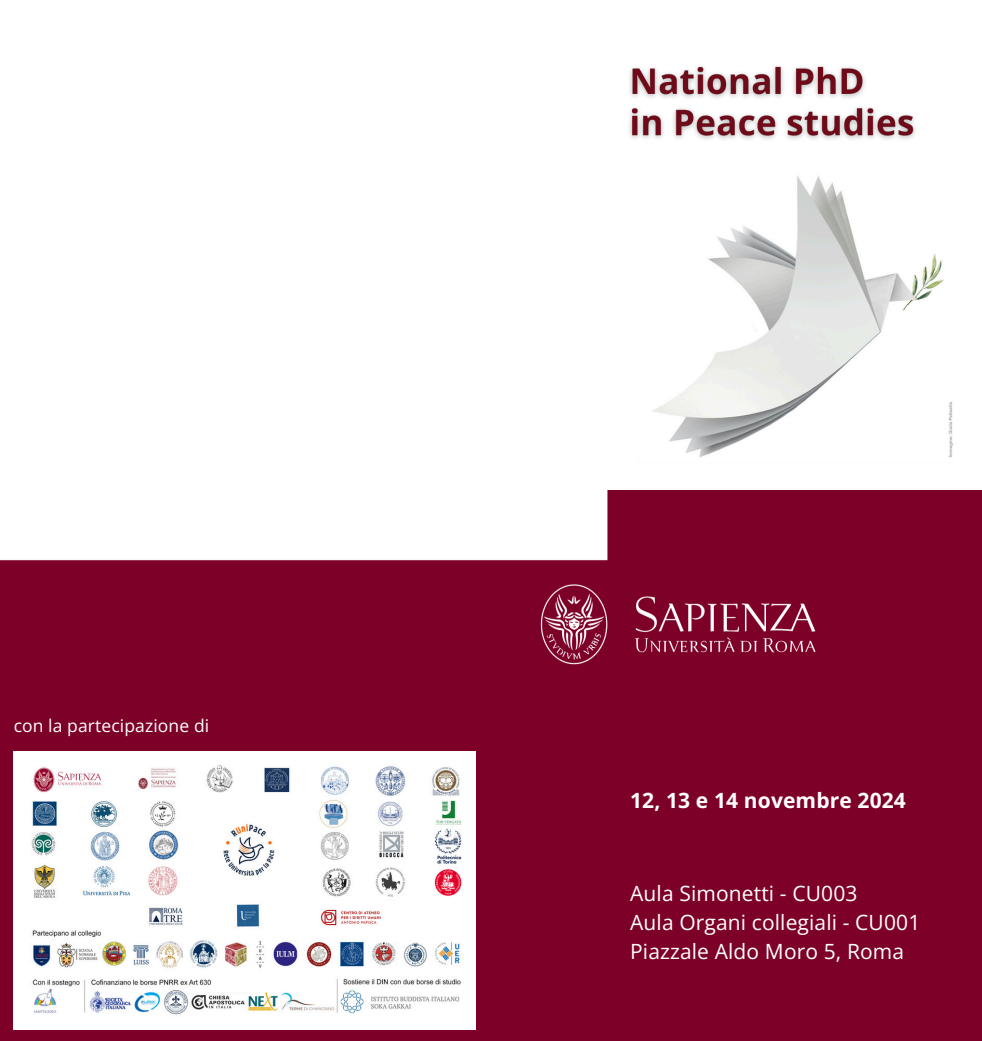
<style>
.page{position:relative;width:982px;height:1041px;background:#fff}
.page>*{position:absolute;margin:0;border:0;box-sizing:border-box;transform-origin:0 0}
.t1{font:21px/28.9px "Open Sans";letter-spacing:.005em;color:#fff}
.t2{font:700 21px "Open Sans";letter-spacing:.005em;color:#fff}
.t3{font:17.5px "Open Sans";letter-spacing:.005em;color:#fff}
</style>
<div class="page">
<img style="left:0;top:490px;width:982px;height:551px">
<img style="left:652px;top:176px;width:301px;height:282px">
<img style="left:14px;top:751px;width:462px;height:279px">
<img style="left:629px;top:66px;width:287px;height:74px">
<h3 class="t3" style="left:14px;top:713px;width:197px">con la partecipazione di</h3>
<p class="t2" style="left:630px;top:785px;width:277px">12, 13 e 14 novembre 2024</p>
<h2 class="t1" style="left:630px;top:878px;width:292px">Aula Simonetti - CU003<br>Aula Organi collegiali - CU001<br>Piazzale Aldo Moro 5, Roma</h2>
</div>
